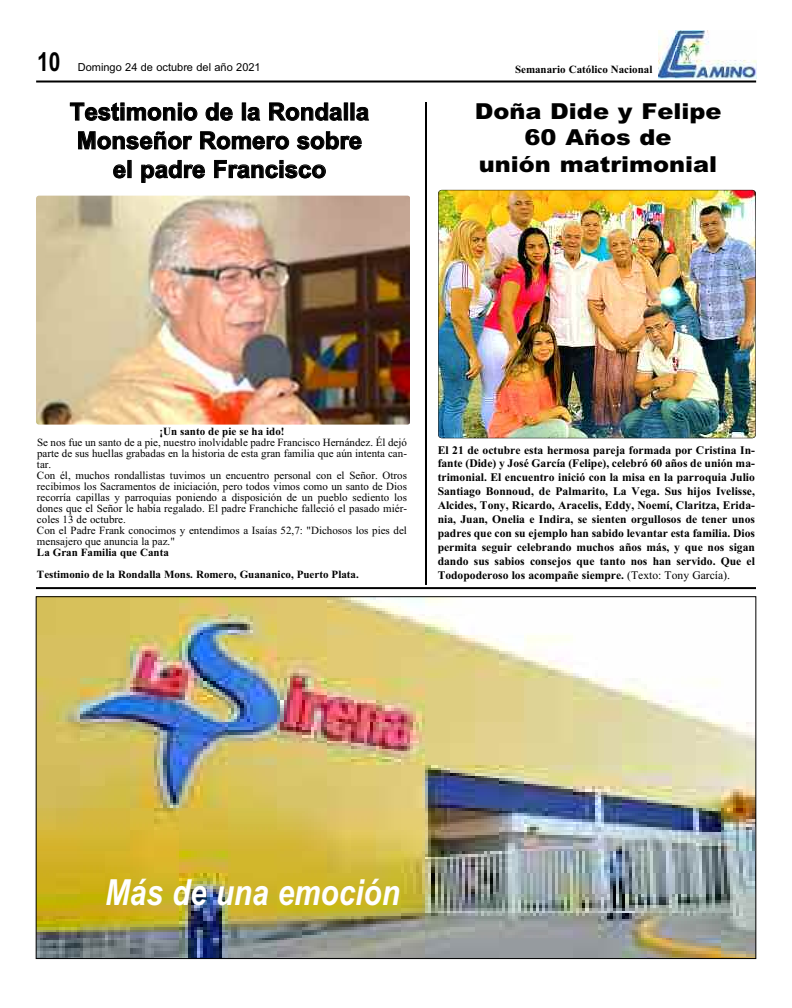
<style>
.page{position:relative;width:792px;height:1008px;background:#fff}
.page>*{position:absolute;margin:0;border:0;box-sizing:border-box;transform-origin:0 0}
.t1{font:36px "Arial Bold Italic MT OTF";color:#fff;scale:.83 1}
.t2{font:700 26.2px "Arial";color:#000;scale:.8 1}
.t3{font:24px/28.8px "Arial Bold MT OTF";color:#000;text-align:center}
.t4{font:900 22px/26.4px "Arial";color:#000;text-align:center;scale:1.09 1}
.t5{font:700 11.6px/14px "Times New Roman";color:#000;text-align:justify}
.t6{font:11px/11px "Times New Roman";color:#000}
.t7{font:700 11px/22px "Times New Roman";color:#000}
.t8{font:11px "Arial";color:#000}
.s1{font-weight:400}
.s2{font-weight:400;font-size:12px}
</style>
<div class="page">
<img style="left:658px;top:30px;width:98px;height:49px">
<hr style="left:36px;top:81px;width:720px;height:2px;background:#000">
<hr style="left:36px;top:587px;width:720px;height:2px;background:#000">
<img style="left:38px;top:599px;width:716px;height:358px">
<img style="left:438px;top:190px;width:318px;height:248px;border-radius:4px">
<div style="left:438px;top:190px;width:318px;height:248px;border:1px solid #000;border-radius:4px"></div>
<img style="left:36px;top:196px;width:373px;height:229px">
<hr style="left:425px;top:102px;width:2px;height:483px;background:#000">
<h2 class="t2" style="left:37px;top:46px;width:31px">10</h2>
<p class="t8" style="left:78px;top:60px;width:184px">Domingo 24 de octubre del año 2021</p>
<p class="t7" style="left:515px;top:59px;width:139px">Semanario Católico Nacional</p>
<h3 class="t3" style="left:70px;top:97px;width:301px">Testimonio de la Rondalla<br>Monseñor Romero sobre el padre Francisco</h3>
<h3 class="t4" style="left:475px;top:98px;width:228px">Doña Dide y Felipe<br>60 Años de<br>unión matrimonial</h3>
<p class="t7" style="left:159px;top:420px;width:127px">¡Un santo de pie se ha ido!</p>
<p class="t6" style="left:37px;top:437px;width:372px">Se nos fue un santo de a pie, nuestro inolvidable padre Francisco Hernández. Él dejó parte de sus huellas grabadas en la historia de esta gran familia que aún intenta can&shy;tar.<br>Con él, muchos rondallistas tuvimos un encuentro personal con el Señor. Otros recibimos los Sacramentos de iniciación, pero todos vimos como un santo de Dios recorría capillas y parroquias poniendo a disposición de un pueblo sediento los dones que el Señor le había regalado. El padre Franchiche falleció el pasado miér&shy;coles 13 de octubre.<br>Con el Padre Frank conocimos y entendimos a Isaías 52,7: "Dichosos los pies del mensajero que anuncia la paz."</p>
<p class="t7" style="left:37px;top:541px;width:323px">La Gran Familia que Canta<br>Testimonio de la Rondalla Mons. Romero, Guananico, Puerto Plata.</p>
<p class="t5" style="left:438px;top:443px;width:319px">El 21 de octubre esta hermosa pareja formada por Cristina In&shy;fante (Dide) y José García (Felipe), celebró 60 años de unión ma&shy;trimonial. El encuentro inició con la misa en la parroquia Julio Santiago Bonnoud, de Palmarito, La Vega. Sus hijos Ivelisse, Alcides, Tony, Ricardo, Aracelis, Eddy, Noemí, Claritza, Erida&shy;nia, Juan, Onelia e Indira, se sienten orgullosos de tener unos padres que con su ejemplo han sabido levantar esta familia. Dios permita seguir celebrando muchos años más, y que nos sigan dando sus sabios consejos que tanto nos han servido. Que el Todopoderoso los acompañe siempre. <span class="s1">(Texto: Tony García</span><span class="s2">).</span></p>
<h1 class="t1" style="left:105px;top:871px;width:357px">Más de una emoción</h1>
</div>
